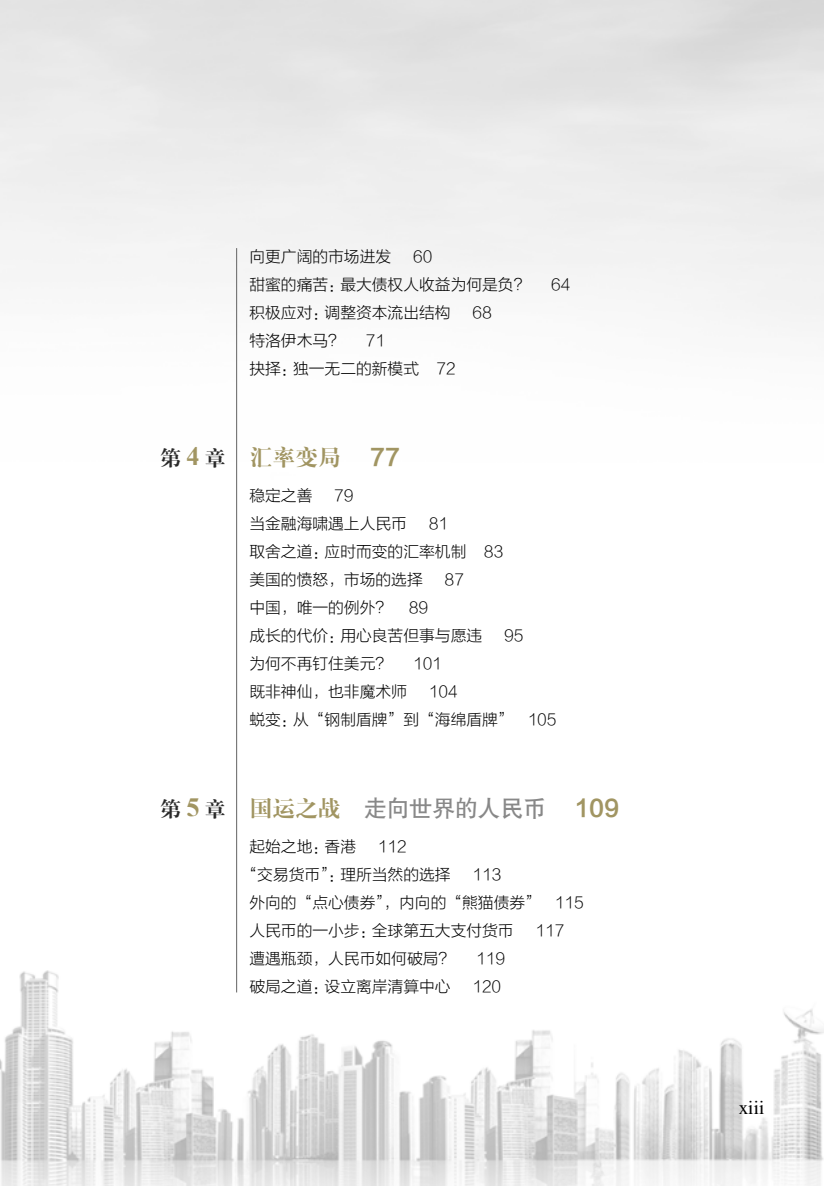
<style>
.page{position:relative;width:824px;height:1186px;background:#fff}
.page>*{position:absolute;margin:0;border:0;box-sizing:border-box;transform-origin:0 0}
.t1{font:22.75px "H Yb 1 gj";color:#888}
.t2{font:22.75px "H Ya 4 gj";color:#a19562}
.t3{font:22.75px "FZLTZHK GBK1 0";color:#a19562}
.t4{font:19.25px "Times";color:#000}
.t5{font:15.75px/28px "FZLTKHK GBK1 0";color:#000}
.s1{font-family:"FZLTXHK GBK1 0"}
.s2{font-size:21px;color:#292929}
.s3{font-family:"Times New Roman";font-weight:700;font-size:26.25px}
.s4{font-family:"H Ya 4 gj";font-size:21px;color:#292929}
.s5{font-family:"Times New Roman";font-weight:700;font-size:26.25px;color:#a19562}
.s6{font-family:"H Ya 4 gj";color:#a19562}
</style>
<div class="page">
<img style="left:0;top:0;width:823px;height:1186px">
<hr style="left:236px;top:248px;width:1px;height:744px;background:#636363">
<p class="t5" style="left:249px;top:243px;width:143px">向更广阔的市场进发</p>
<p class="t5" style="left:249px;top:243px;width:281px;text-indent:164px">60<br>甜蜜的痛苦<span class="s1">：</span>最大债权人收益为何是负？</p>
<p class="t5" style="left:249px;top:299px;width:203px">积极应对<span class="s1">：</span>调整资本流出结构</p>
<p class="t5" style="left:472px;top:299px;width:21px">68</p>
<p class="t5" style="left:249px;top:327px;width:96px">特洛伊木马？</p>
<p class="t5" style="left:249px;top:327px;width:208px;text-indent:116px">71<br>抉择<span class="s1">：</span>独一无二的新模式 72</p>
<h1 class="t2" style="left:160px;top:446px;width:182px"><span class="s2">第</span> <span class="s3">4</span> <span class="s2">章</span> 汇率变局</h1>
<h1 class="t3" style="left:370px;top:445px;width:31px">77</h1>
<p class="t5" style="left:249px;top:481px;width:64px">稳定之善</p>
<p class="t5" style="left:249px;top:481px;width:159px;text-indent:85px">79<br>当金融海啸遇上人民币</p>
<p class="t5" style="left:249px;top:509px;width:255px;text-indent:179px">81<br>取舍之道<span class="s1">：</span>应时而变的汇率机制 83美国的愤怒，市场的选择</p>
<p class="t5" style="left:444px;top:565px;width:21px">87</p>
<p class="t5" style="left:249px;top:593px;width:234px">中国，唯一的例外？ 89<br>成长的代价<span class="s1">：</span>用心良苦但事与愿违</p>
<p class="t5" style="left:504px;top:621px;width:21px">95</p>
<p class="t5" style="left:551px;top:271px;width:21px">64</p>
<p class="t5" style="left:249px;top:649px;width:143px">为何不再钉住美元？</p>
<p class="t5" style="left:413px;top:649px;width:30px">101</p>
<p class="t5" style="left:249px;top:677px;width:159px">既非神仙，也非魔术师</p>
<p class="t5" style="left:249px;top:677px;width:308px;text-indent:179px">104<br>蜕变<span class="s1">：</span>从“钢制盾牌”到“海绵盾牌” 105</p>
<h1 class="t1" style="left:160px;top:797px;width:387px"><span class="s4">第</span> <span class="s5">5</span> <span class="s4">章</span> <span class="s6">国运之战</span> 走向世界的人民币</h1>
<h1 class="t3" style="left:575px;top:796px;width:46px">109</h1>
<p class="t5" style="left:249px;top:832px;width:108px">起始之地<span class="s1">：</span>香港</p>
<p class="t5" style="left:241px;top:832px;width:211px;text-indent:136px">112<br>“交易货币”<span class="s1">：</span>理所当然的选择</p>
<p class="t5" style="left:249px;top:860px;width:336px;text-indent:223px">113<br>外向的“点心债券”，内向的“熊猫债券” 115人民币的一小步<span class="s1">：</span>全球第五大支付货币</p>
<p class="t5" style="left:535px;top:916px;width:30px">117</p>
<p class="t5" style="left:249px;top:944px;width:206px">遭遇瓶颈，人民币如何破局？</p>
<p class="t5" style="left:476px;top:944px;width:30px">119</p>
<p class="t5" style="left:249px;top:972px;width:203px">破局之道<span class="s1">：</span>设立离岸清算中心</p>
<p class="t5" style="left:472px;top:972px;width:30px">120</p>
<p class="t4" style="left:738px;top:1097px;width:27px">xiii</p>
</div>
